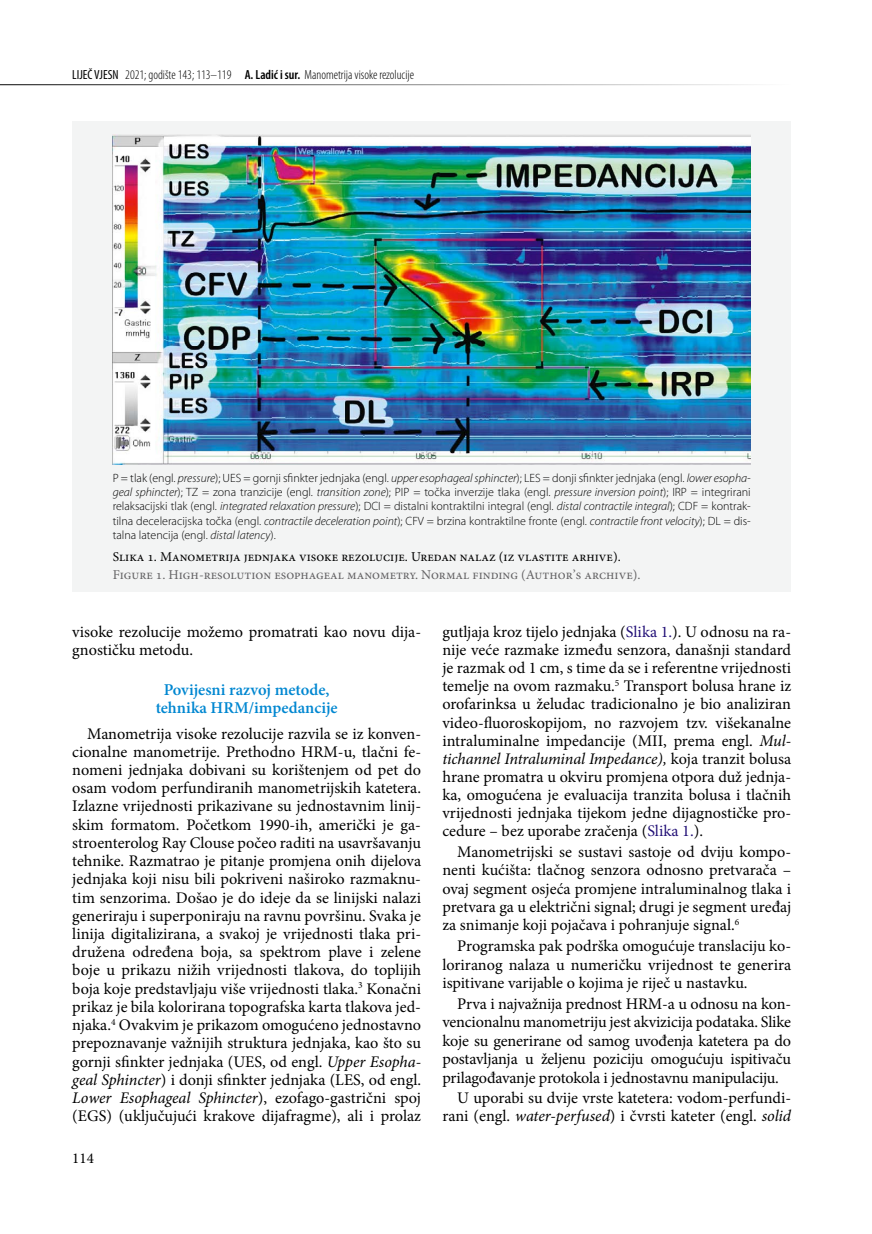
<style>
.page{position:relative;width:872px;height:1234px;background:#fff}
.page>*{position:absolute;margin:0;border:0;box-sizing:border-box;transform-origin:0 0}
.t1{font:600 16.5px/18.1px "Minion Pro";color:#0087d1;text-align:center}
.t2{font:16.2px/18.1px "Minion Pro";color:#000;text-align:justify}
.t3{font:15px "Minion Pro";color:#000}
.t4{font:13.5px "Minion Pro";color:#646365}
.t5{font:13.5px "Minion Pro";color:#000}
.t6{font:300 condensed 13.2px "Myriad Pro";color:#000}
.t7{font:300 12px/14.2px "Myriad Pro";color:#000;text-align:justify}
.s1{font-weight:400}
.s2{font-weight:600}
.s3{font-style:italic}
.s4{color:#231177}
</style>
<div class="page">
<hr style="left:0;top:84px;width:791px;height:1px;background:#000">
<div style="left:72px;top:121px;width:719px;height:470px;background:#f3f4f4"></div>
<img style="left:113px;top:134px;width:637px;height:330px">
<p class="t6" style="left:72px;top:67px;width:343px"><span class="s1">LIJEČ VJESN</span> 2021; godište 143; 113–119 <span class="s2">A. Ladić i sur.</span> Manometrija visoke rezolucije</p>
<p class="t7" style="left:113px;top:470px;width:639px">P = tlak (engl. <span class="s3">pressure</span>); UES = gornji sfinkter jednjaka (engl. <span class="s3">upper esophageal sphincter</span>); LES = donji sfinkter jednjaka (engl. <span class="s3">lower esopha&shy;geal sphincter</span>); TZ = zona tranzicije (engl. <span class="s3">transition zone</span>); PIP = točka inverzije tlaka (engl. <span class="s3">pressure inversion point</span>); IRP = integrirani relaksacijski tlak (engl. <span class="s3">integrated relaxation pressure</span>); DCI = distalni kontraktilni integral (engl. <span class="s3">distal contractile integral</span>); CDF = kontrak&shy;tilna deceleracijska točka (engl. <span class="s3">contractile deceleration point</span>); CFV = brzina kontraktilne fronte (engl. <span class="s3">contractile front velocity</span>); DL = dis&shy;talna latencija (engl. <span class="s3">distal latency</span>).</p>
<p class="t5" style="left:113px;top:548px;width:509px">Slika 1. Manometrija jednjaka visoke rezolucije. Uredan nalaz (iz vlastite arhive).</p>
<p class="t4" style="left:113px;top:565px;width:529px">Figure 1. High-resolution esophageal manometry. Normal finding (Author’s archive).</p>
<p class="t2" style="left:72px;top:622px;width:350px">visoke rezolucije možemo promatrati kao novu dija&shy;gnostičku metodu.</p>
<p class="t1" style="left:156px;top:680px;width:184px">Povijesni razvoj metode, tehnika HRM/impedancije</p>
<p class="t2" style="left:72px;top:724px;width:351px;text-indent:15px">Manometrija visoke rezolucije razvila se iz konven&shy;cionalne manometrije. Prethodno HRM-u, tlačni fe&shy;nomeni jednjaka dobivani su korištenjem od pet do osam vodom perfundiranih manometrijskih katetera.<br>Izlazne vrijednosti prikazivane su jednostavnim linij&shy;skim formatom. Početkom 1990-ih, američki je ga&shy;stroenterolog Ray Clouse počeo raditi na usavršavanju tehnike. Razmatrao je pitanje promjena onih dijelova jednjaka koji nisu bili pokriveni naširoko razmaknu&shy;tim senzorima. Došao je do ideje da se linijski nalazi generiraju i superponiraju na ravnu površinu. Svaka je linija digitalizirana, a svakoj je vrijednosti tlaka pri&shy;družena određena boja, sa spektrom plave i zelene boje u prikazu nižih vrijednosti tlakova, do toplijih boja koje predstavljaju više vrijednosti tlaka.<sup>3</sup> Konačni prikaz je bila kolorirana topografska karta tlakova jed&shy;njaka.<sup>4</sup> Ovakvim je prikazom omogućeno jednostavno prepoznavanje važnijih struktura jednjaka, kao što su gornji sfinkter jednjaka (UES, od engl. <span class="s3">Upper Esopha&shy;geal Sphincter</span>) i donji sfinkter jednjaka (LES, od engl.<br><span class="s3">Lower Esophageal Sphincter</span>), ezofago-gastrični spoj (EGS) (uključujući krakove dijafragme), ali i prolaz</p>
<p class="t3" style="left:72px;top:1147px;width:23px">114</p>
<p class="t2" style="left:442px;top:623px;width:350px">gutljaja kroz tijelo jednjaka (<span class="s4">Slika 1.</span>). U odnosu na ra&shy;nije veće razmake između senzora, današnji standard je razmak od 1 cm, s time da se i referentne vrijednosti temelje na ovom razmaku.<sup>5</sup> Transport bolusa hrane iz orofarinksa u želudac tradicionalno je bio analiziran video-fluoroskopijom, no razvojem tzv. višekanalne intraluminalne impedancije (MII, prema engl. <span class="s3">Mul&shy;tichannel Intraluminal Impedance),</span> koja tranzit bolusa hrane promatra u okviru promjena otpora duž jednja&shy;ka, omogućena je evaluacija tranzita bolusa i tlačnih vrijednosti jednjaka tijekom jedne dijagnostičke pro&shy;cedure – bez uporabe zračenja (<span class="s4">Slika 1.</span>).</p>
<p class="t2" style="left:442px;top:842px;width:351px;text-indent:15px">Manometrijski se sustavi sastoje od dviju kompo&shy;nenti kućišta: tlačnog senzora odnosno pretvarača – ovaj segment osjeća promjene intraluminalnog tlaka i pretvara ga u električni signal; drugi je segment uređaj za snimanje koji pojačava i pohranjuje signal.<sup>6</sup></p>
<p class="t2" style="left:442px;top:936px;width:350px;text-indent:15px">Programska pak podrška omogućuje translaciju ko&shy;loriranog nalaza u numeričku vrijednost te generira ispitivane varijable o kojima je riječ u nastavku.</p>
<p class="t2" style="left:442px;top:994px;width:350px;text-indent:15px">Prva i najvažnija prednost HRM-a u odnosu na kon&shy;vencionalnu manometriju jest akvizicija podataka. Slike koje su generirane od samog uvođenja katetera pa do postavljanja u željenu poziciju omogućuju ispitivaču prilagođavanje protokola i jednostavnu manipulaciju.</p>
<p class="t2" style="left:442px;top:1088px;width:350px;text-align:right">U uporabi su dvije vrste katetera: vodom-perfundi&shy;rani (engl. <span class="s3">water-perfused</span>) i čvrsti kateter (engl. <span class="s3">solid</span></p>
</div>
